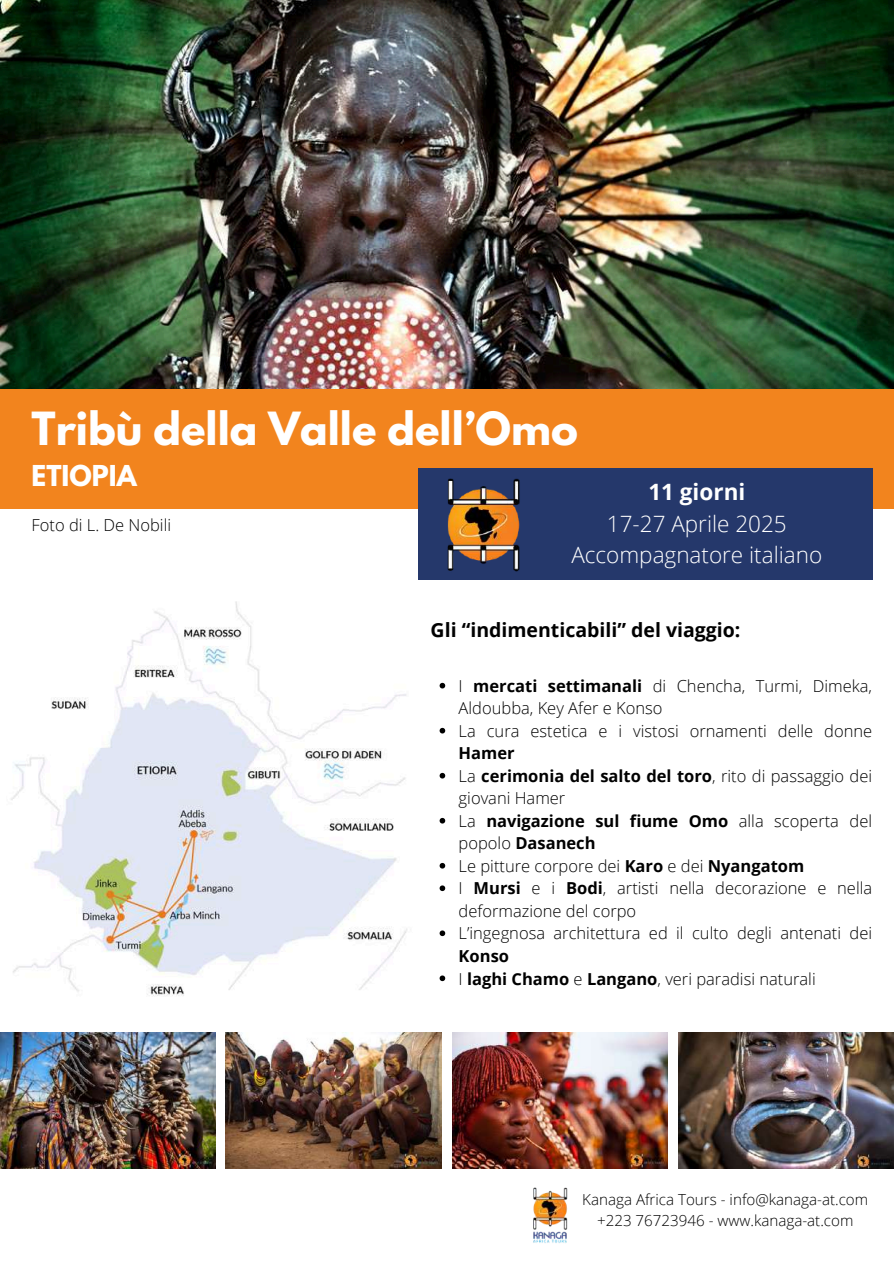
<style>
.page{position:relative;width:894px;height:1264px;background:#fff}
.page>*{position:absolute;margin:0;border:0;box-sizing:border-box;transform-origin:0 0}
.t1{font:700 40.5px "League Spartan";color:#fff}
.t2{font:700 25.5px "League Spartan";color:#fff}
.t3{font:300 22.5px/31.5px "Open Sans";color:#fff;text-align:center}
.t4{font:700 22.5px "Open Sans";color:#fff}
.t5{font:700 19.5px "Open Sans";color:#000}
.t6{font:300 16.5px/22.5px "Open Sans";color:#000}
.t7{font:300 15.15px/21px "Open Sans";color:#000;text-align:center}
.s1{font-weight:700}
</style>
<div class="page">
<img style="left:0;top:1032px;width:215px;height:136px">
<img style="left:0;top:0;width:893px;height:389px">
<img style="left:226px;top:1032px;width:215px;height:136px">
<img style="left:452px;top:1032px;width:215px;height:136px">
<img style="left:678px;top:1032px;width:215px;height:136px">
<div style="left:0;top:389px;width:893px;height:119px;background:#f2841e"></div>
<div style="left:418px;top:468px;width:453px;height:111px;background:#25386b"></div>
<img style="left:533px;top:1187px;width:35px;height:56px">
<img style="left:432px;top:478px;width:101px;height:102px">
<img style="left:11px;top:601px;width:396px;height:395px">
<svg style="left:439px;top:683px;width:6px;height:5px"></svg>
<svg style="left:439px;top:728px;width:6px;height:5px"></svg>
<svg style="left:439px;top:773px;width:6px;height:5px"></svg>
<svg style="left:439px;top:818px;width:6px;height:5px"></svg>
<svg style="left:439px;top:863px;width:6px;height:5px"></svg>
<svg style="left:439px;top:885px;width:6px;height:6px"></svg>
<svg style="left:439px;top:930px;width:6px;height:6px"></svg>
<svg style="left:439px;top:975px;width:6px;height:6px"></svg>
<h1 class="t1" style="left:32px;top:409px;width:547px">Tribù della Valle dell’Omo</h1>
<h2 class="t2" style="left:32px;top:463px;width:106px">ETIOPIA</h2>
<h3 class="t4" style="left:648px;top:476px;width:98px">11 giorni</h3>
<h3 class="t3" style="left:571px;top:507px;width:252px">17-27 Aprile 2025<br>Accompagnatore italiano</h3>
<p class="t6" style="left:32px;top:513px;width:141px">Foto di L. De Nobili</p>
<p class="t5" style="left:430px;top:616px;width:311px">Gli “indimenticabili” del viaggio:</p>
<p class="t6" style="left:458px;top:674px;width:415px">I <span class="s1">mercati settimanali</span> di Chencha, Turmi, Dimeka,<br>Aldoubba, Key Afer e Konso<br>La cura estetica e i vistosi ornamenti delle donne</p>
<p class="t6" style="left:458px;top:741px;width:415px"><span class="s1">Hamer<br></span>La <span class="s1">cerimonia del salto del toro</span>, rito di passaggio dei giovani Hamer<br>La <span class="s1">navigazione sul fiume Omo</span> alla scoperta del popolo <span class="s1">Dasanech<br></span>Le pitture corpore dei <span class="s1">Karo</span> e dei <span class="s1">Nyangatom<br></span>I <span class="s1">Mursi</span> e i <span class="s1">Bodi</span>, artisti nella decorazione e nella deformazione del corpo<br>L’ingegnosa architettura ed il culto degli antenati dei</p>
<p class="t6" style="left:458px;top:944px;width:358px"><span class="s1">Konso<br></span>I <span class="s1">laghi Chamo</span> e <span class="s1">Langano</span>, veri paradisi naturali</p>
<p class="t7" style="left:582px;top:1188px;width:287px">Kanaga Africa Tours - info@kanaga-at.com +223 76723946 - www.kanaga-at.com</p>
</div>
